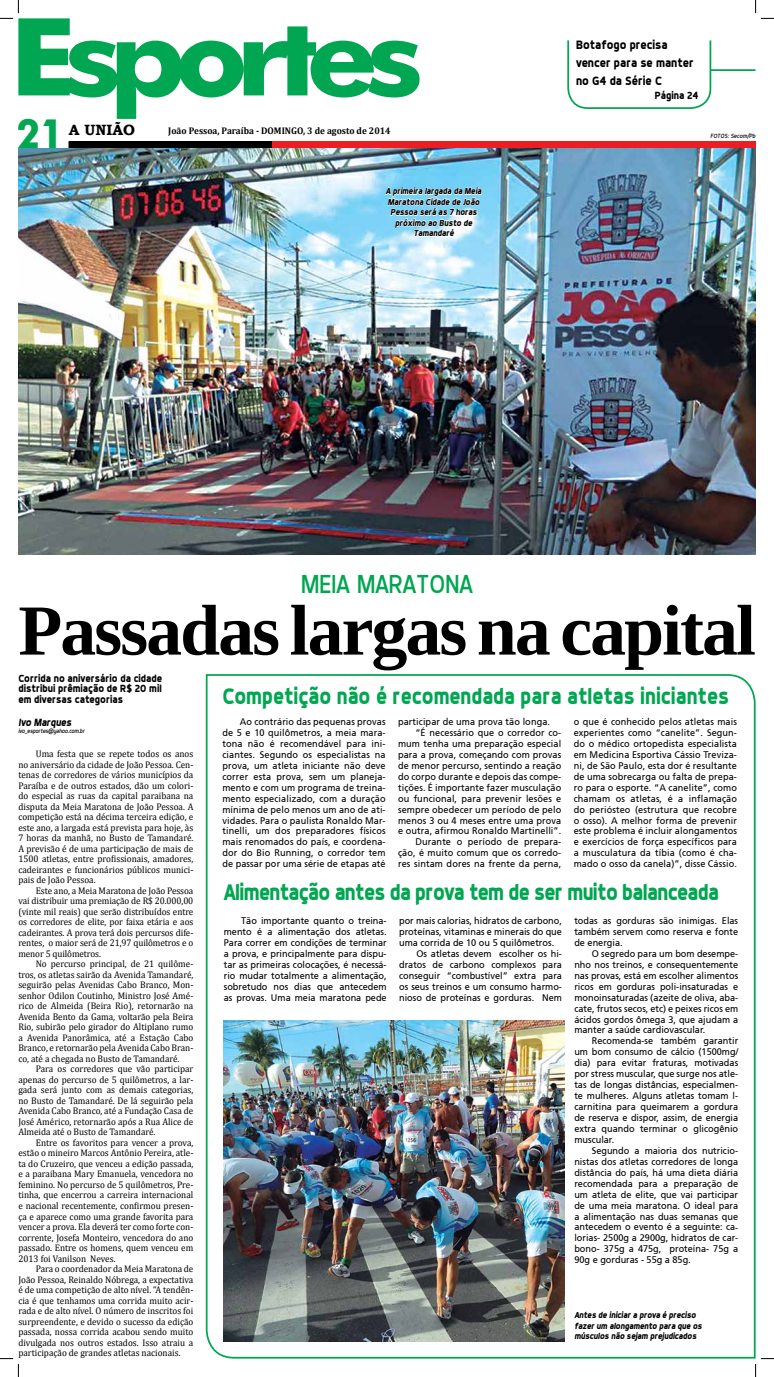
<style>
.page{position:relative;width:774px;height:1377px;background:#fff}
.page>*{position:absolute;margin:0;border:0;box-sizing:border-box;transform-origin:0 0}
.t1{font:700 71.75px "Liberation Serif";letter-spacing:-.025em;color:#000}
.t2{font:700 42px "Futura BT";color:#00a651;scale:.9 1}
.t3{font:26.25px "Dyno";color:#00a651;scale:.95 1}
.t4{font:700 22.75px "Dyno";color:#00a651;scale:.9 1}
.t5{font:700 22.75px "Dyno";letter-spacing:-.03em;color:#00a651;scale:.9 1}
.t6{font:700 14.88px "Bookman Old Style";color:#000}
.t7{font:700 12.25px/17.6px "Dyno";color:#000;scale:.95 1}
.t8{font:700 10.5px/10.5px "Dyno";color:#000;text-align:justify;scale:.95 1}
.t9{font:italic 700 10.5px "Dyno";letter-spacing:-.01em;color:#000;scale:.95 1}
.t10{font:9.62px/10.9px "Frutiger";letter-spacing:.01em;color:#000;text-align:justify;scale:.95 1}
.t11{font:9.62px/10.5px "Cambria";color:#000;text-align:justify;scale:.95 1}
.t12{font:700 9.62px "Cambria";color:#000;scale:.95 1}
.t13{font:italic 700 8.75px/10.5px "Dyno";letter-spacing:-.01em;color:#000;scale:.95 1}
.t14{font:italic 6.12px "Dyno";letter-spacing:-.01em;color:#000;scale:.95 1}
.t15{font:italic 6.12px "Dyno";letter-spacing:-.01em;color:#000}
</style>
<div class="page">
<div style="left:69px;top:142px;width:202px;height:6px;background:#000"></div>
<div style="left:69px;top:141px;width:203px;height:8px;border:1px solid #000"></div>
<div style="left:272px;top:141px;width:483px;height:8px;background:#ed1d24"></div>
<div style="left:567px;top:20px;width:144px;height:89px;border:2px solid #00a651;border-radius:20px"></div>
<div style="left:559px;top:19px;width:162px;height:21px;background:#fff"></div>
<hr style="left:710px;top:69px;width:45px;height:2px;background:#00a651">
<img style="left:18px;top:149px;width:737px;height:405px">
<img style="left:205px;top:674px;width:550px;height:684px">
<svg style="left:384px;top:178px;width:98px;height:69px"></svg>
<svg style="left:0;top:0;width:419px;height:119px"></svg>
<svg style="left:0;top:1358px;width:19px;height:18px"></svg>
<svg style="left:755px;top:0;width:18px;height:19px"></svg>
<svg style="left:754px;top:1357px;width:19px;height:19px"></svg>
<p class="t7" style="left:576px;top:36px;width:125px">Botafogo precisa vencer para se manter no G4 da Série C</p>
<h2 class="t2" style="left:17px;top:109px;width:54px">21</h2>
<h3 class="t6" style="left:69px;top:120px;width:68px">A UNIÃO</h3>
<p class="t12" style="left:168px;top:125px;width:235px">João Pessoa, Paraíba - DOMINGO, 3 de agosto de 2014</p>
<p class="t13" style="left:385px;top:186px;width:102px;text-align:center">A primeira largada da Meia<br>Maratona Cidade de João<br>Pessoa será as 7 horas próximo ao Busto de<br>Tamandaré</p>
<p class="t8" style="left:654px;top:90px;width:48px">Página 24</p>
<p class="t15" style="left:710px;top:132px;width:47px">FotoS: Secom/Pb</p>
<h3 class="t3" style="left:301px;top:569px;width:182px">MEIA MARATONA</h3>
<h1 class="t1" style="left:18px;top:582px;width:739px">Passadas largas na capital</h1>
<p class="t8" style="left:18px;top:672px;width:153px">Corrida no aniversário da cidade distribui prêmiação de R$ 20 mil em diversas categorias</p>
<h3 class="t4" style="left:222px;top:682px;width:564px">Competição não é recomendada para atletas iniciantes</h3>
<p class="t9" style="left:18px;top:716px;width:57px">Ivo Marques</p>
<p class="t14" style="left:18px;top:727px;width:71px">ivo_esportes@yahoo.com.br</p>
<p class="t10" style="left:222px;top:716px;width:173px;text-indent:17px">Ao contrário das pequenas provas de 5 e 10 quilômetros, a meia mara&shy;tona não é recomendável para ini&shy;ciantes. Segundo os especialistas na prova, um atleta iniciante não deve correr esta prova, sem um planeja&shy;mento e com um programa de treina&shy;mento especializado, com a duração mínima de pelo menos um ano de ati&shy;vidades. Para o paulista Ronaldo Mar&shy;tinelli, um dos preparadores físicos mais renomados do país, e coordena&shy;dor do Bio Running, o corredor tem de passar por uma série de etapas até</p>
<p class="t10" style="left:398px;top:716px;width:161px">participar de uma prova tão longa.</p>
<p class="t10" style="left:573px;top:716px;width:173px">o que é conhecido pelos atletas mais experientes como “canelite”. Segun&shy;do o médico ortopedista especialista em Medicina Esportiva Cássio Treviza&shy;ni, de São Paulo, esta dor é resultante de uma sobrecarga ou falta de prepa&shy;ro para o esporte. “A canelite”, como chamam os atletas, é a inflamação do periósteo (estrutura que recobre o osso). A melhor forma de prevenir este problema é incluir alongamentos e exercícios de força específicos para a musculatura da tíbia (como é cha&shy;mado o osso da canela)”, disse Cássio.</p>
<p class="t10" style="left:415px;top:727px;width:155px">“É necessário que o corredor co-</p>
<p class="t10" style="left:398px;top:738px;width:173px">mum tenha uma preparação especial</p>
<p class="t10" style="left:398px;top:749px;width:173px">para a prova, começando com provas</p>
<p class="t10" style="left:398px;top:760px;width:173px">de menor percurso, sentindo a reação</p>
<p class="t10" style="left:398px;top:770px;width:173px">do corpo durante e depois das compe-</p>
<p class="t10" style="left:398px;top:781px;width:173px">tições. É importante fazer musculação</p>
<p class="t10" style="left:398px;top:792px;width:173px">ou funcional, para prevenir lesões e</p>
<p class="t10" style="left:398px;top:803px;width:173px">sempre obedecer um período de pelo</p>
<p class="t10" style="left:398px;top:814px;width:173px">menos 3 ou 4 meses entre uma prova</p>
<p class="t10" style="left:398px;top:825px;width:173px">e outra, afirmou Ronaldo Martinelli”.</p>
<p class="t10" style="left:415px;top:836px;width:155px">Durante o período de prepara-</p>
<p class="t10" style="left:398px;top:847px;width:173px">ção, é muito comum que os corredo-</p>
<p class="t10" style="left:398px;top:858px;width:173px">res sintam dores na frente da perna,</p>
<p class="t11" style="left:18px;top:748px;width:186px;text-indent:17px">Uma festa que se repete todos os anos no aniversário da cidade de João Pessoa. Cen&shy;tenas de corredores de vários municípios da Paraíba e de outros estados, dão um colori&shy;do especial as ruas da capital paraibana na disputa da Meia Maratona de João Pessoa. A competição está na décima terceira edição, e este ano, a largada está prevista para hoje, às 7 horas da manhã, no Busto de Tamandaré.<br>A previsão é de uma participação de mais de 1500 atletas, entre profissionais, amadores, cadeirantes e funcionários públicos munici&shy;pais de João Pessoa.</p>
<p class="t11" style="left:18px;top:885px;width:186px;text-indent:17px">Este ano, a Meia Maratona de João Pessoa vai distribuir uma premiação de R$ 20.000,00 (vinte mil reais) que serão distribuídos entre os corredores de elite, por faixa etária e aos cadeirantes. A prova terá dois percursos dife&shy;rentes, o maior será de 21,97 quilômetros e o menor 5 quilômetros.</p>
<p class="t11" style="left:18px;top:958px;width:186px;text-indent:17px">No percurso principal, de 21 quilôme&shy;tros, os atletas sairão da Avenida Tamandaré, seguirão pelas Avenidas Cabo Branco, Mon&shy;senhor Odilon Coutinho, Ministro José Amé&shy;rico de Almeida (Beira Rio), retornarão na Avenida Bento da Gama, voltarão pela Beira Rio, subirão pelo girador do Altiplano rumo a Avenida Panorâmica, até a Estação Cabo Branco, e retornarão pela Avenida Cabo Bran&shy;co, até a chegada no Busto de Tamandaré.</p>
<p class="t11" style="left:18px;top:1063px;width:186px;text-indent:17px">Para os corredores que vão participar apenas do percurso de 5 quilômetros, a lar&shy;gada será junto com as demais categorias, no Busto de Tamandaré. De lá seguirão pela Avenida Cabo Branco, até a Fundação Casa de José Américo, retornarão após a Rua Alice de Almeida até o Busto de Tamandaré.</p>
<p class="t11" style="left:18px;top:1137px;width:186px;text-indent:17px">Entre os favoritos para vencer a prova, estão o mineiro Marcos Antônio Pereira, atle&shy;ta do Cruzeiro, que venceu a edição passada, e a paraibana Mary Emanuela, vencedora no feminino. No percurso de 5 quilômetros, Pre&shy;tinha, que encerrou a carreira internacional e nacional recentemente, confirmou presen&shy;ça e aparece como uma grande favorita para vencer a prova. Ela deverá ter como forte con&shy;corrente, Josefa Monteiro, vencedora do ano passado. Entre os homens, quem venceu em 2013 foi Vanilson Neves.</p>
<p class="t11" style="left:18px;top:1263px;width:186px;text-indent:17px">Para o coordenador da Meia Maratona de João Pessoa, Reinaldo Nóbrega, a expectativa é de uma competição de alto nível. “A tendên&shy;cia é que tenhamos uma corrida muito acir&shy;rada e de alto nível. O número de inscritos foi surpreendente, e devido o sucesso da edição passada, nossa corrida acabou sendo muito divulgada nos outros estados. Isso atraiu a participação de grandes atletas nacionais.</p>
<h3 class="t5" style="left:224px;top:878px;width:551px">Alimentação antes da prova tem de ser muito balanceada</h3>
<p class="t10" style="left:574px;top:915px;width:174px">todas as gorduras são inimigas. Elas também servem como reserva e fonte de energia.</p>
<p class="t10" style="left:574px;top:948px;width:174px;text-indent:17px">O segredo para um bom desempe&shy;nho nos treinos, e consequentemente nas provas, está em escolher alimentos ricos em gorduras poli-insaturadas e monoinsaturadas (azeite de oliva, aba&shy;cate, frutos secos, etc) e peixes ricos em ácidos gordos ômega 3, que ajudam a manter a saúde cardiovascular.</p>
<p class="t10" style="left:574px;top:1035px;width:174px;text-indent:17px">Recomenda-se também garantir um bom consumo de cálcio (1500mg/ dia) para evitar fraturas, motivadas por stress muscular, que surge nos atle&shy;tas de longas distâncias, especialmen&shy;te mulheres. Alguns atletas tomam l&shy;carnitina para queimarem a gordura de reserva e dispor, assim, de energia extra quando terminar o glicogênio muscular.</p>
<p class="t10" style="left:574px;top:1144px;width:174px;text-indent:17px">Segundo a maioria dos nutricio&shy;nistas dos atletas corredores de longa distância do país, há uma dieta diária recomendada para a preparação de um atleta de elite, que vai participar de uma meia maratona. O ideal para a alimentação nas duas semanas que antecedem o evento é a seguinte: ca&shy;lorias- 2500g a 2900g, hidratos de car&shy;bono- 375g a 475g, proteína- 75g a 90g e gorduras - 55g a 85g.</p>
<p class="t10" style="left:224px;top:915px;width:173px;text-indent:17px">Tão importante quanto o treina&shy;mento é a alimentação dos atletas.<br>Para correr em condições de terminar a prova, e principalmente para dispu&shy;tar as primeiras colocações, é necessá&shy;rio mudar totalmente a alimentação, sobretudo nos dias que antecedem as provas. Uma meia maratona pede</p>
<p class="t10" style="left:399px;top:915px;width:173px">por mais calorias, hidratos de carbono,</p>
<p class="t10" style="left:399px;top:926px;width:173px">proteínas, vitaminas e minerais do que</p>
<p class="t10" style="left:399px;top:937px;width:165px">uma corrida de 10 ou 5 quilômetros.</p>
<p class="t10" style="left:416px;top:947px;width:155px">Os atletas devem escolher os hi-</p>
<p class="t10" style="left:399px;top:958px;width:173px">dratos de carbono complexos para</p>
<p class="t10" style="left:399px;top:969px;width:173px">conseguir “combustível” extra para</p>
<p class="t10" style="left:399px;top:980px;width:173px">os seus treinos e um consumo harmo-</p>
<p class="t10" style="left:399px;top:991px;width:173px">nioso de proteínas e gorduras. Nem</p>
<p class="t13" style="left:574px;top:1309px;width:136px">Antes de iniciar a prova é preciso fazer um alongamento para que os músculos não sejam prejudicados</p>
</div>
